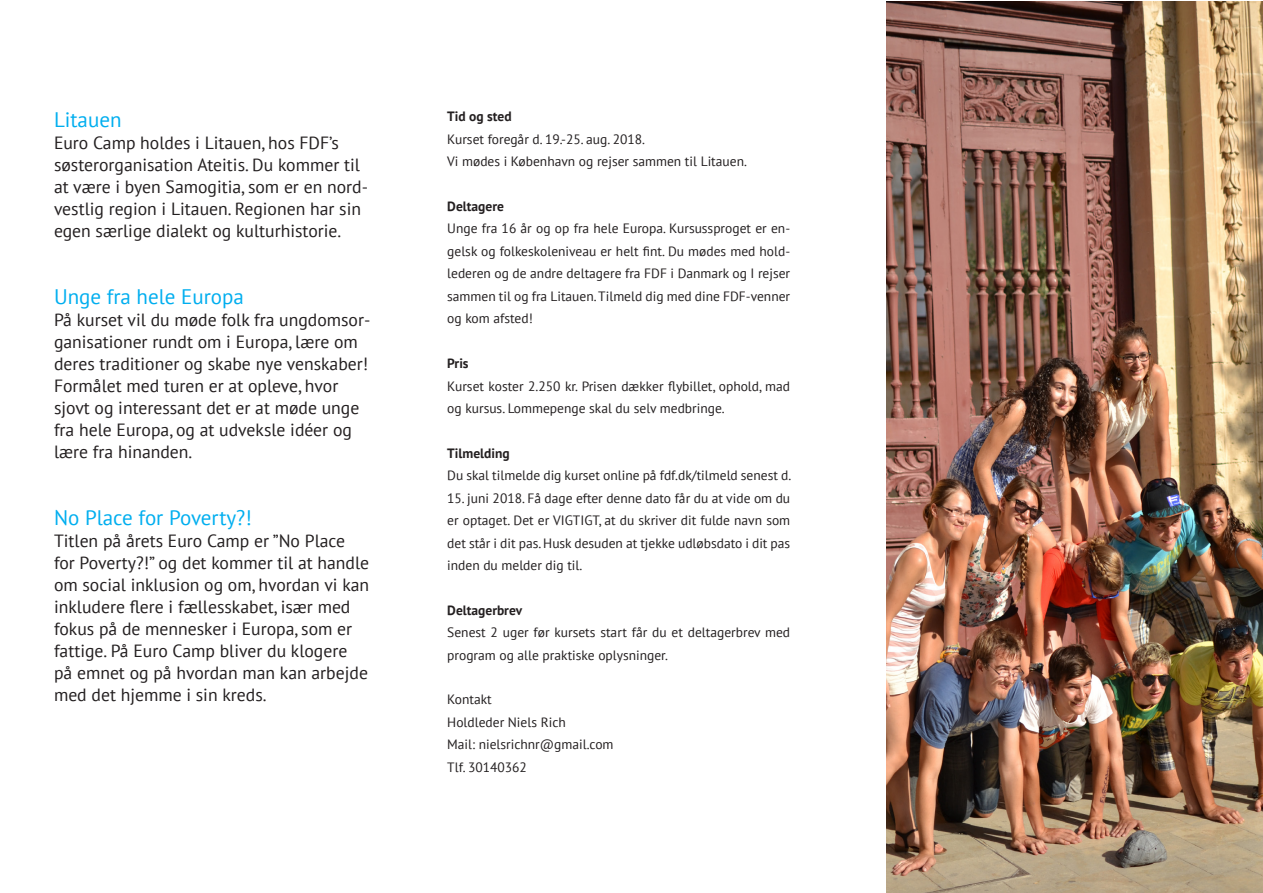
<style>
.page{position:relative;width:1263px;height:893px;background:#fff}
.page>*{position:absolute;margin:0;border:0;box-sizing:border-box;transform-origin:0 0}
.Brødtekst_fed{font:21px "PT Sans";color:#00aeef}
.Brødtekst_2{font:17.7px/22px "PT Sans";color:#231f20}
.Brødtekst_2-2{font:13.5px/22.5px "PT Sans";color:#231f20;text-align:justify}
.Brødtekst_fed-2{font:700 13.5px "PT Sans";color:#231f20}
.Brødtekst_fed-3{font:13.5px "PT Sans";color:#231f20}
</style>
<div class="page">
<img style="left:887px;top:1px;width:376px;height:892px">
<p class="Brødtekst_fed" style="left:54px;top:106px;width:69px">Litauen</p>
<p class="Brødtekst_2" style="left:54px;top:131px;width:315px">Euro Camp holdes i Litauen, hos FDF’s søsterorganisation Ateitis. Du kommer til at være i byen Samogitia, som er en nord&shy;vestlig region i Litauen. Regionen har sin egen særlige dialekt og kulturhistorie.</p>
<p class="Brødtekst_fed" style="left:54px;top:283px;width:191px">Unge fra hele Europa</p>
<p class="Brødtekst_2" style="left:54px;top:308px;width:318px">På kurset vil du møde folk fra ungdomsor&shy;ganisationer rundt om i Europa, lære om deres traditioner og skabe nye venskaber!<br>Formålet med turen er at opleve, hvor sjovt og interessant det er at møde unge fra hele Europa, og at udveksle idéer og lære fra hinanden.</p>
<p class="Brødtekst_fed" style="left:54px;top:504px;width:199px">No Place for Poverty?!</p>
<p class="Brødtekst_2" style="left:54px;top:529px;width:317px">Titlen på årets Euro Camp er ”No Place for Poverty?!” og det kommer til at handle om social inklusion og om, hvordan vi kan inkludere flere i fællesskabet, især med fokus på de mennesker i Europa, som er fattige. På Euro Camp bliver du klogere på emnet og på hvordan man kan arbejde med det hjemme i sin kreds.</p>
<p class="Brødtekst_fed-2" style="left:447px;top:108px;width:66px">Tid og sted</p>
<p class="Brødtekst_2-2" style="left:447px;top:128px;width:199px">Kurset foregår d. 19.-25. aug. 2018.</p>
<p class="Brødtekst_2-2" style="left:447px;top:150px;width:301px">Vi mødes i København og rejser sammen til Litauen.</p>
<p class="Brødtekst_fed-2" style="left:447px;top:197px;width:58px">Deltagere</p>
<p class="Brødtekst_2-2" style="left:447px;top:217px;width:344px">Unge fra 16 år og op fra hele Europa. Kursussproget er en&shy;gelsk og folkeskoleniveau er helt fint. Du mødes med hold&shy;lederen og de andre deltagere fra FDF i Danmark og I rejser sammen til og fra Litauen. Tilmeld dig med dine FDF-venner og kom afsted!</p>
<p class="Brødtekst_fed-2" style="left:447px;top:354px;width:23px">Pris</p>
<p class="Brødtekst_2-2" style="left:447px;top:374px;width:344px">Kurset koster 2.250 kr. Prisen dækker flybillet, ophold, mad og kursus. Lommepenge skal du selv medbringe.</p>
<p class="Brødtekst_fed-2" style="left:447px;top:444px;width:64px">Tilmelding</p>
<p class="Brødtekst_2-2" style="left:447px;top:464px;width:345px">Du skal tilmelde dig kurset online på fdf.dk/tilmeld senest d.</p>
<p class="Brødtekst_2-2" style="left:447px;top:486px;width:344px">15. juni 2018. Få dage efter denne dato får du at vide om du er optaget. Det er VIGTIGT, at du skriver dit fulde navn som det står i dit pas. Husk desuden at tjekke udløbsdato i dit pas inden du melder dig til.</p>
<p class="Brødtekst_fed-2" style="left:447px;top:601px;width:76px">Deltagerbrev</p>
<p class="Brødtekst_2-2" style="left:447px;top:621px;width:344px">Senest 2 uger før kursets start får du et deltagerbrev med program og alle praktiske oplysninger.</p>
<p class="Brødtekst_fed-3" style="left:447px;top:691px;width:46px">Kontakt</p>
<p class="Brødtekst_2-2" style="left:447px;top:710px;width:120px">Holdleder Niels Rich</p>
<p class="Brødtekst_2-2" style="left:447px;top:733px;width:168px">Mail: nielsrichnr@gmail.com</p>
<p class="Brødtekst_2-2" style="left:447px;top:755px;width:81px">Tlf. 30140362</p>
</div>
